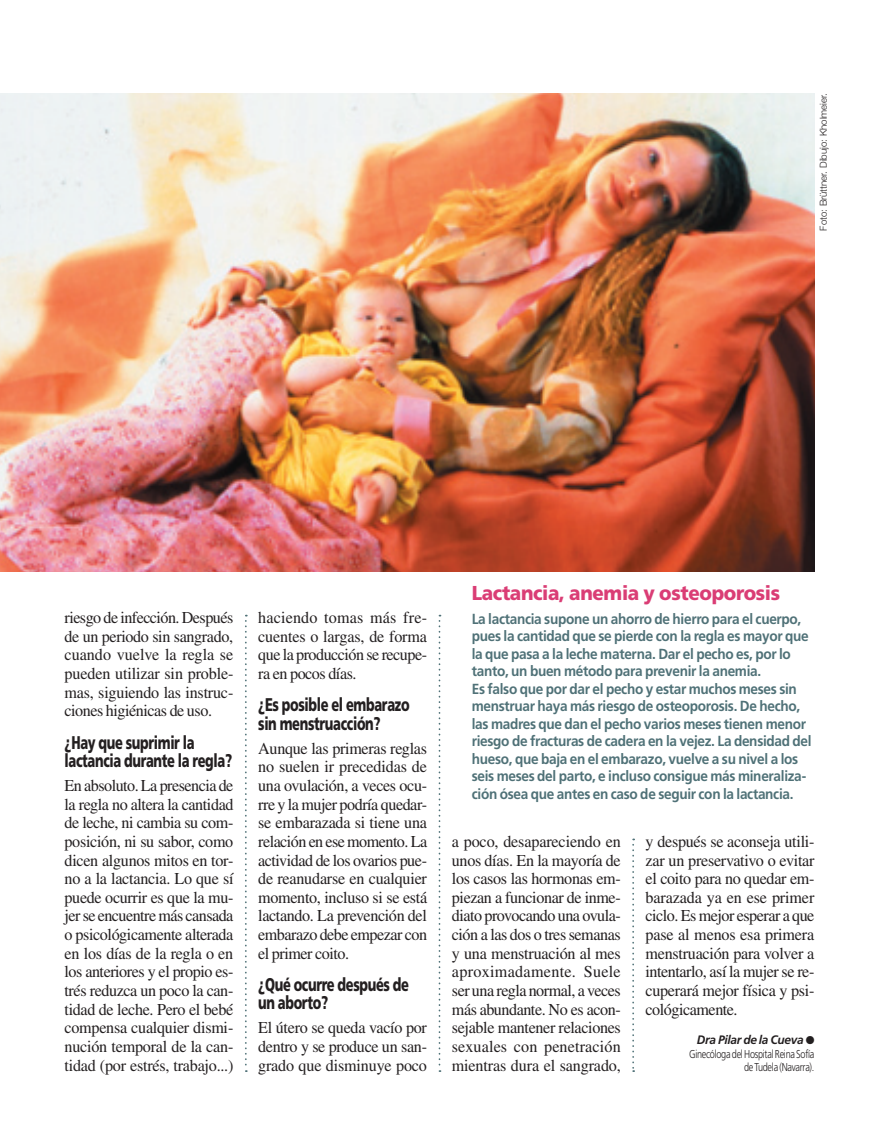
<style>
.page{position:relative;width:879px;height:1141px;background:#fff}
.page>*{position:absolute;margin:0;border:0;box-sizing:border-box;transform-origin:0 0}
.t1{font:900 20.12px "Frutiger";letter-spacing:-.02em;color:#da3d75;scale:.93 1}
.t2{font:900 18.38px/18.4px "Frutiger";letter-spacing:-.025em;color:#231f20;scale:.7 1}
.t3{font:16.62px/18.6px "Times";letter-spacing:-.02em;color:#231f20;text-align:justify}
.t4{font:700 14.7px/17.5px "Frutiger";letter-spacing:-.02em;color:#4f7177;scale:.93 1}
.t5{font:italic 700 12.25px "Frutiger";letter-spacing:-.02em;color:#231f20}
.t6{font:300 11.38px/12.2px "Frutiger";letter-spacing:-.03em;color:#231f20;text-align:right;scale:.8 1}
.t7{font:300 9.62px "Helvetica Neue";color:#231f20}
</style>
<div class="page">
<img style="left:0;top:93px;width:814px;height:479px">
<svg style="left:245px;top:615px;width:2px;height:457px"></svg>
<svg style="left:438px;top:615px;width:2px;height:457px"></svg>
<svg style="left:632px;top:839px;width:1px;height:233px"></svg>
<p class="t7" style="left:817px;top:231px;width:139px;rotate:-90deg">Foto: Brüttner. Dibujo: Kholmeier.</p>
<p class="t3" style="left:64px;top:608px;width:170px">riesgo de infección. Después de un periodo sin sangrado, cuando vuelve la regla se pueden utilizar sin proble&shy;mas, siguiendo las instruc&shy;ciones higiénicas de uso.</p>
<p class="t2" style="left:64px;top:733px;width:241px">¿Hay que suprimir la lactancia durante la regla?</p>
<p class="t3" style="left:64px;top:776px;width:170px">En absoluto. La presencia de la regla no altera la cantidad de leche, ni cambia su com&shy;posición, ni su sabor, como dicen algunos mitos en tor&shy;no a la lactancia. Lo que sí puede ocurrir es que la mu&shy;jer se encuentre más cansada o psicológicamente alterada en los días de la regla o en los anteriores y el propio es&shy;trés reduzca un poco la can&shy;tidad de leche. Pero el bebé compensa cualquier dismi&shy;nución temporal de la can&shy;tidad (por estrés, trabajo...)</p>
<p class="t3" style="left:258px;top:608px;width:170px">haciendo tomas más fre&shy;cuentes o largas, de forma que la producción se recupe&shy;ra en pocos días.</p>
<p class="t2" style="left:258px;top:696px;width:218px">¿Es posible el embarazo sin menstruacción?</p>
<p class="t3" style="left:258px;top:739px;width:170px">Aunque las primeras reglas no suelen ir precedidas de una ovulación, a veces ocu&shy;rre y la mujer podría quedar&shy;se embarazada si tiene una relación en ese momento. La actividad de los ovarios pue&shy;de reanudarse en cualquier momento, incluso si se está lactando. La prevención del embarazo debe empezar con el primer coito.</p>
<p class="t2" style="left:258px;top:975px;width:217px">¿Qué ocurre después de un aborto?</p>
<p class="t3" style="left:258px;top:1018px;width:170px">El útero se queda vacío por dentro y se produce un san&shy;grado que disminuye poco</p>
<p class="t1" style="left:471px;top:581px;width:333px">Lactancia, anemia y osteoporosis</p>
<p class="t4" style="left:471px;top:610px;width:367px">La lactancia supone un ahorro de hierro para el cuerpo, pues la cantidad que se pierde con la regla es mayor que la que pasa a la leche materna. Dar el pecho es, por lo tanto, un buen método para prevenir la anemia.<br>Es falso que por dar el pecho y estar muchos meses sin menstruar haya más riesgo de osteoporosis. De hecho, las madres que dan el pecho varios meses tienen menor riesgo de fracturas de cadera en la vejez. La densidad del hueso, que baja en el embarazo, vuelve a su nivel a los seis meses del parto, e incluso consigue más mineraliza&shy;ción ósea que antes en caso de seguir con la lactancia.</p>
<p class="t3" style="left:451px;top:832px;width:170px">a poco, desapareciendo en unos días. En la mayoría de los casos las hormonas em&shy;piezan a funcionar de inme&shy;diato provocando una ovula&shy;ción a las dos o tres semanas y una menstruación al mes aproximadamente. Suele ser una regla normal, a veces más abundante. No es acon&shy;sejable mantener relaciones sexuales con penetración mientras dura el sangrado,</p>
<p class="t3" style="left:645px;top:832px;width:170px">y después se aconseja utili&shy;zar un preservativo o evitar el coito para no quedar em&shy;barazada ya en ese primer ciclo. Es mejor esperar a que pase al menos esa primera menstruación para volver a intentarlo, así la mujer se re&shy;cuperará mejor física y psi&shy;cológicamente.</p>
<p class="t5" style="left:696px;top:1032px;width:119px">Dra Pilar de la Cueva ●</p>
<p class="t6" style="left:688px;top:1048px;width:158px">Ginecóloga del Hospital Reina Sofía de Tudela (Navarra).</p>
</div>
